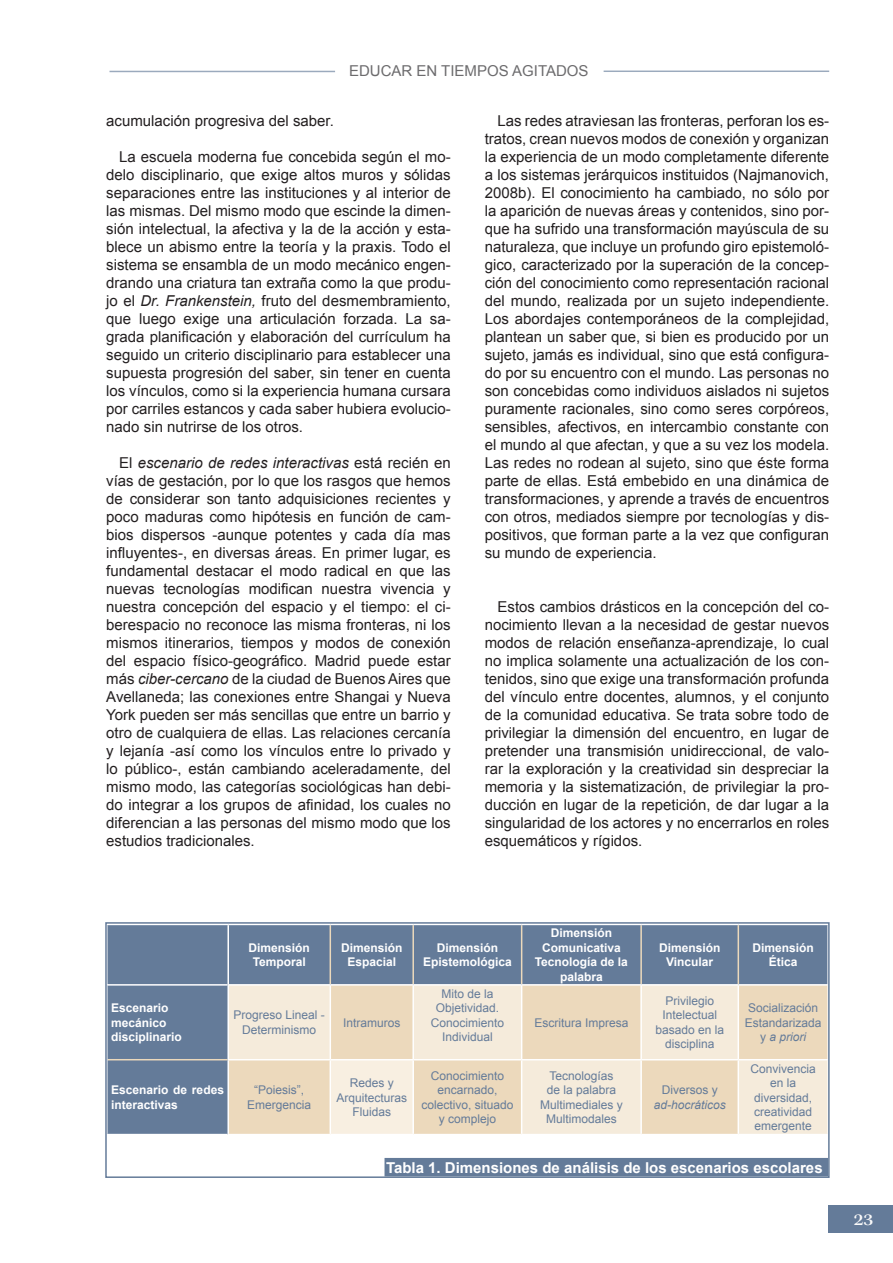
<style>
.page{position:relative;width:893px;height:1263px;background:#fff}
.page>*{position:absolute;margin:0;border:0;box-sizing:border-box;transform-origin:0 0}
.t1{font:500 expanded 16.5px "Kepler Std";color:#fafafa}
.t2{font:15px/18px "Arial";color:#231f20;text-align:justify}
.t3{font:700 15px "Arial";color:#fff}
.t4{font:15px "Arial";color:#6c6b6d}
.t5{font:12px/14.4px "Arial";color:#647b99;text-align:center}
.t6{font:700 12px/14.4px "Arial";color:#fff;text-align:center}
.t7{font:italic 12px "Arial";color:#647b99}
.s1{font-style:italic}
</style>
<div class="page">
<hr style="left:109px;top:71px;width:226px;height:1px;background:#647b99">
<hr style="left:604px;top:71px;width:225px;height:1px;background:#647b99">
<div style="left:828px;top:1205px;width:65px;height:28px;background:#647b99"></div>
<div style="left:108px;top:925px;width:719px;height:209px;background:#647b99"></div>
<svg style="left:229px;top:985px;width:598px;height:149px;background:#f0e1ca"></svg>
<div style="left:330px;top:1060px;width:83px;height:74px;background:#f8efe1"></div>
<hr style="left:330px;top:925px;width:1px;height:59px;background:#ecd9bc">
<hr style="left:412px;top:925px;width:2px;height:59px;background:#ecd9bc">
<hr style="left:521px;top:925px;width:1px;height:59px;background:#ecd9bc">
<hr style="left:640px;top:925px;width:2px;height:59px;background:#ecd9bc">
<hr style="left:738px;top:925px;width:1px;height:59px;background:#ecd9bc">
<hr style="left:107px;top:1059px;width:120px;height:1px;background:#ecd9bc">
<hr style="left:106px;top:984px;width:121px;height:1px;background:#fff">
<hr style="left:227px;top:925px;width:2px;height:59px;background:#fff">
<hr style="left:227px;top:984px;width:103px;height:1px;background:#fff">
<hr style="left:227px;top:985px;width:2px;height:74px;background:#fff">
<hr style="left:330px;top:984px;width:83px;height:1px;background:#fff">
<hr style="left:330px;top:985px;width:1px;height:74px;background:#fff">
<hr style="left:413px;top:984px;width:109px;height:1px;background:#fff">
<hr style="left:412px;top:985px;width:2px;height:74px;background:#fff">
<hr style="left:522px;top:984px;width:119px;height:1px;background:#fff">
<hr style="left:521px;top:985px;width:1px;height:74px;background:#fff">
<hr style="left:641px;top:984px;width:97px;height:1px;background:#fff">
<hr style="left:640px;top:985px;width:2px;height:74px;background:#fff">
<hr style="left:738px;top:984px;width:91px;height:1px;background:#fff">
<hr style="left:738px;top:985px;width:1px;height:74px;background:#fff">
<hr style="left:227px;top:1059px;width:103px;height:1px;background:#fff">
<hr style="left:227px;top:1060px;width:2px;height:74px;background:#fff">
<hr style="left:330px;top:1059px;width:83px;height:1px;background:#fff">
<hr style="left:330px;top:1060px;width:1px;height:74px;background:#fff">
<hr style="left:413px;top:1059px;width:109px;height:1px;background:#fff">
<hr style="left:412px;top:1060px;width:2px;height:74px;background:#fff">
<hr style="left:522px;top:1059px;width:119px;height:1px;background:#fff">
<hr style="left:521px;top:1060px;width:1px;height:74px;background:#fff">
<hr style="left:641px;top:1059px;width:97px;height:1px;background:#fff">
<hr style="left:640px;top:1060px;width:2px;height:74px;background:#fff">
<hr style="left:738px;top:1059px;width:91px;height:1px;background:#fff">
<hr style="left:738px;top:1060px;width:1px;height:74px;background:#fff">
<div style="left:105px;top:922px;width:725px;height:256px;border:2px solid #647b99"></div>
<div style="left:385px;top:1159px;width:442px;height:17px;background:#647b99"></div>
<div style="left:384px;top:1158px;width:444px;height:18px;border:2px solid #647b99"></div>
<p class="t4" style="left:349px;top:61px;width:241px">EDUCAR EN TIEMPOS AGITADOS</p>
<p class="t2" style="left:106px;top:112px;width:229px">acumulación progresiva del saber.</p>
<p class="t2" style="left:106px;top:148px;width:346px;text-indent:13px">La escuela moderna fue concebida según el mo&shy;delo disciplinario, que exige altos muros y sólidas separaciones entre las instituciones y al interior de las mismas. Del mismo modo que escinde la dimen&shy;sión intelectual, la afectiva y la de la acción y esta&shy;blece un abismo entre la teoría y la praxis. Todo el sistema se ensambla de un modo mecánico engen&shy;drando una criatura tan extraña como la que produ&shy;jo el <span class="s1">Dr. Frankenstein,</span> fruto del desmembramiento, que luego exige una articulación forzada. La sa&shy;grada planificación y elaboración del currículum ha seguido un criterio disciplinario para establecer una supuesta progresión del saber, sin tener en cuenta los vínculos, como si la experiencia humana cursara por carriles estancos y cada saber hubiera evolucio&shy;nado sin nutrirse de los otros.</p>
<p class="t2" style="left:106px;top:454px;width:346px;text-indent:13px">El <span class="s1">escenario de redes interactivas</span> está recién en vías de gestación, por lo que los rasgos que hemos de considerar son tanto adquisiciones recientes y poco maduras como hipótesis en función de cam&shy;bios dispersos -aunque potentes y cada día mas influyentes-, en diversas áreas. En primer lugar, es fundamental destacar el modo radical en que las nuevas tecnologías modifican nuestra vivencia y nuestra concepción del espacio y el tiempo: el ci&shy;berespacio no reconoce las misma fronteras, ni los mismos itinerarios, tiempos y modos de conexión del espacio físico-geográfico. Madrid puede estar más <span class="s1">ciber-cercano</span> de la ciudad de Buenos Aires que Avellaneda; las conexiones entre Shangai y Nueva York pueden ser más sencillas que entre un barrio y otro de cualquiera de ellas. Las relaciones cercanía y lejanía -así como los vínculos entre lo privado y lo público-, están cambiando aceleradamente, del mismo modo, las categorías sociológicas han debi&shy;do integrar a los grupos de afinidad, los cuales no diferencian a las personas del mismo modo que los estudios tradicionales.</p>
<p class="t2" style="left:485px;top:112px;width:346px;text-indent:13px">Las redes atraviesan las fronteras, perforan los es&shy;tratos, crean nuevos modos de conexión y organizan la experiencia de un modo completamente diferente a los sistemas jerárquicos instituidos (Najmanovich, 2008b). El conocimiento ha cambiado, no sólo por la aparición de nuevas áreas y contenidos, sino por&shy;que ha sufrido una transformación mayúscula de su naturaleza, que incluye un profundo giro epistemoló&shy;gico, caracterizado por la superación de la concep&shy;ción del conocimiento como representación racional del mundo, realizada por un sujeto independiente.<br>Los abordajes contemporáneos de la complejidad, plantean un saber que, si bien es producido por un sujeto, jamás es individual, sino que está configura&shy;do por su encuentro con el mundo. Las personas no son concebidas como individuos aislados ni sujetos puramente racionales, sino como seres corpóreos, sensibles, afectivos, en intercambio constante con el mundo al que afectan, y que a su vez los modela.<br>Las redes no rodean al sujeto, sino que éste forma parte de ellas. Está embebido en una dinámica de transformaciones, y aprende a través de encuentros con otros, mediados siempre por tecnologías y dis&shy;positivos, que forman parte a la vez que configuran su mundo de experiencia.</p>
<p class="t2" style="left:485px;top:598px;width:346px;text-indent:13px">Estos cambios drásticos en la concepción del co&shy;nocimiento llevan a la necesidad de gestar nuevos modos de relación enseñanza-aprendizaje, lo cual no implica solamente una actualización de los con&shy;tenidos, sino que exige una transformación profunda del vínculo entre docentes, alumnos, y el conjunto de la comunidad educativa. Se trata sobre todo de privilegiar la dimensión del encuentro, en lugar de pretender una transmisión unidireccional, de valo&shy;rar la exploración y la creatividad sin despreciar la memoria y la sistematización, de privilegiar la pro&shy;ducción en lugar de la repetición, de dar lugar a la singularidad de los actores y no encerrarlos en roles esquemáticos y rígidos.</p>
<p class="t6" style="left:249px;top:941px;width:63px">Dimensión<br>Temporal</p>
<p class="t6" style="left:341px;top:941px;width:63px">Dimensión<br>Espacial</p>
<p class="t6" style="left:423px;top:941px;width:90px">Dimensión<br>Epistemológica</p>
<p class="t6" style="left:111px;top:1001px;width:72px;text-align:left">Escenario mecánico disciplinario</p>
<p class="t5" style="left:234px;top:1008px;width:93px">Progreso Lineal -<br>Determinismo</p>
<p class="t5" style="left:343px;top:1015px;width:59px">Intramuros</p>
<p class="t5" style="left:431px;top:986px;width:75px">Mito de la<br>Objetividad.<br>Conocimiento<br>Individual</p>
<p class="t6" style="left:535px;top:926px;width:95px">Dimensión<br>Comunicativa<br>Tecnología de la palabra</p>
<p class="t5" style="left:534px;top:1015px;width:96px">Escritura Impresa</p>
<p class="t6" style="left:659px;top:941px;width:63px">Dimensión<br>Vincular</p>
<p class="t6" style="left:752px;top:941px;width:63px">Dimensión<br>Ética</p>
<p class="t5" style="left:655px;top:994px;width:70px">Privilegio<br>Intelectual basado en la disciplina</p>
<p class="t5" style="left:745px;top:1001px;width:78px">Socialización<br>Estandarizada y <span class="s1">a priori</span></p>
<p class="t5" style="left:750px;top:1061px;width:67px">Convivencia en la diversidad, creatividad emergente</p>
<p class="t3" style="left:386px;top:1157px;width:438px">Tabla 1. Dimensiones de análisis de los escenarios escolares</p>
<p class="t6" style="left:111px;top:1083px;width:114px;text-align:left">Escenario de redes interactivas</p>
<p class="t5" style="left:247px;top:1083px;width:66px">“Poiesis”,<br>Emergencia</p>
<p class="t5" style="left:336px;top:1076px;width:72px">Redes y<br>Arquitecturas<br>Fluidas</p>
<p class="t5" style="left:421px;top:1068px;width:94px">Conocimiento encarnado, colectivo, situado y complejo</p>
<p class="t5" style="left:540px;top:1068px;width:84px">Tecnologías<br>de la palabra<br>Multimediales y<br>Multimodales</p>
<p class="t5" style="left:662px;top:1083px;width:58px">Diversos y</p>
<p class="t7" style="left:654px;top:1097px;width:74px">ad-hocráticos</p>
<p class="t1" style="left:854px;top:1210px;width:21px">23</p>
</div>
